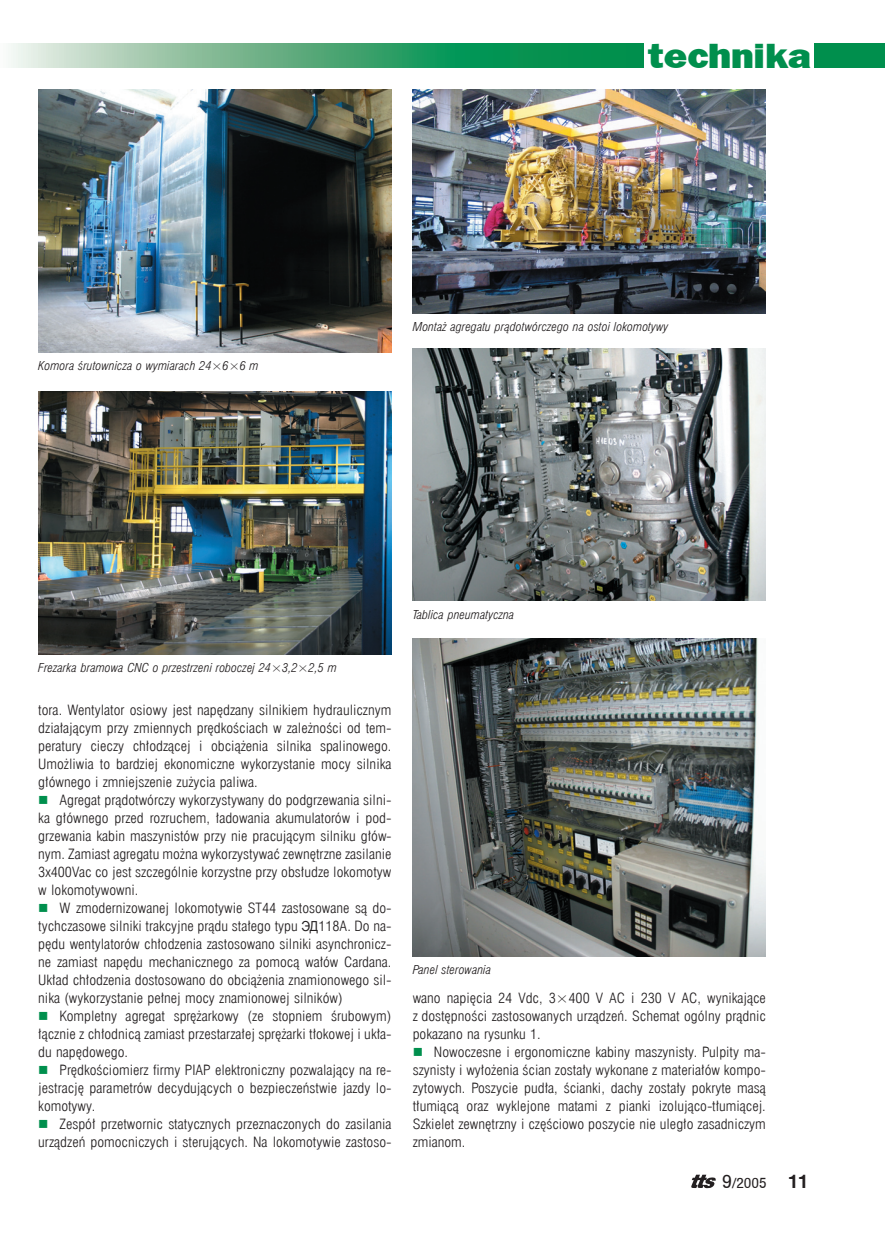
<style>
.page{position:relative;width:885px;height:1238px;background:#fff}
.page>*{position:absolute;margin:0;border:0;box-sizing:border-box;transform-origin:0 0}
.t1{font:36px "Frankfurt Goth Hvypl";color:#008f4d;scale:1.1 1}
.t2{font:13.8px/18px "Swis 721 Lt Cn EU Normal";color:#231f20;text-align:justify;scale:1.1 1}
.t3{font:13.8px "Switzerland Condpl";color:#231f20;scale:1.1 1}
.t4{font:12px "Swis 721 Lt Cn EU Italic";color:#231f20;scale:1.1 1}
.s1{color:#008f4d}
.s2{font-family:"Arial"}
.s3{font-size:18px}
.s4{font-weight:700;font-size:18px}
</style>
<div class="page">
<div style="left:814px;top:43px;width:70px;height:25px;background:#008f4d"></div>
<svg style="left:11px;top:43px;width:632px;height:25px;background:#57af81"></svg>
<svg style="left:691px;top:1174px;width:24px;height:13px"></svg>
<img style="left:38px;top:89px;width:353px;height:264px">
<img style="left:38px;top:391px;width:353px;height:264px">
<img style="left:412px;top:638px;width:353px;height:318px">
<img style="left:412px;top:89px;width:353px;height:224px">
<img style="left:412px;top:348px;width:353px;height:253px">
<h1 class="t1" style="left:648px;top:33px;width:149px">technika</h1>
<p class="t4" style="left:38px;top:359px;width:202px">Komora śrutownicza o wymiarach 24×6×6 m</p>
<p class="t4" style="left:412px;top:319px;width:234px">Montaż agregatu prądotwórczego na ostoi lokomotywy</p>
<p class="t4" style="left:38px;top:660px;width:273px">Frezarka bramowa CNC o przestrzeni roboczej 24×3,2×2,5 m</p>
<p class="t2" style="left:38px;top:701px;width:322px">tora. Wentylator osiowy jest napędzany silnikiem hydraulicznym działającym przy zmiennych prędkościach w zależności od tem&shy;peratury cieczy chłodzącej i obciążenia silnika spalinowego.<br>Umożliwia to bardziej ekonomiczne wykorzystanie mocy silnika głównego i zmniejszenie zużycia paliwa.</p>
<p class="t2" style="left:38px;top:791px;width:322px"><span class="s1">■</span> Agregat prądotwórczy wykorzystywany do podgrzewania silni&shy;ka głównego przed rozruchem, ładowania akumulatorów i pod&shy;grzewania kabin maszynistów przy nie pracującym silniku głów&shy;nym. Zamiast agregatu można wykorzystywać zewnętrzne zasilanie 3x400Vac co jest szczególnie korzystne przy obsłudze lokomotyw w lokomotywowni.</p>
<p class="t2" style="left:38px;top:899px;width:322px"><span class="s1">■</span> W zmodernizowanej lokomotywie ST44 zastosowane są do&shy;tychczasowe silniki trakcyjne prądu stałego typu <span class="s2">ЭД</span>118A. Do na&shy;pędu wentylatorów chłodzenia zastosowano silniki asynchronicz&shy;ne zamiast napędu mechanicznego za pomocą wałów Cardana.<br>Układ chłodzenia dostosowano do obciążenia znamionowego sil&shy;nika (wykorzystanie pełnej mocy znamionowej silników)</p>
<p class="t2" style="left:38px;top:1007px;width:322px"><span class="s1">■</span> Kompletny agregat sprężarkowy (ze stopniem śrubowym) łącznie z chłodnicą zamiast przestarzałej sprężarki tłokowej i ukła&shy;du napędowego.</p>
<p class="t2" style="left:38px;top:1061px;width:322px"><span class="s1">■</span> Prędkościomierz firmy PIAP elektroniczny pozwalający na re&shy;jestrację parametrów decydujących o bezpieczeństwie jazdy lo&shy;komotywy.</p>
<p class="t2" style="left:38px;top:1115px;width:322px"><span class="s1">■</span> Zespół przetwornic statycznych przeznaczonych do zasilania urządzeń pomocniczych i sterujących. Na lokomotywie zastoso-</p>
<p class="t4" style="left:412px;top:607px;width:94px">Tablica pneumatyczna</p>
<p class="t4" style="left:412px;top:961px;width:73px">Panel sterowania</p>
<p class="t2" style="left:412px;top:989px;width:322px">wano napięcia 24 Vdc, 3×400 V AC i 230 V AC, wynikające z dostępności zastosowanych urządzeń. Schemat ogólny prądnic pokazano na rysunku 1.</p>
<p class="t2" style="left:412px;top:1043px;width:322px"><span class="s1">■</span> Nowoczesne i ergonomiczne kabiny maszynisty. Pulpity ma&shy;szynisty i wyłożenia ścian zostały wykonane z materiałów kompo&shy;zytowych. Poszycie pudła, ścianki, dachy zostały pokryte masą tłumiącą oraz wyklejone matami z pianki izolująco-tłumiącej.<br>Szkielet zewnętrzny i częściowo poszycie nie uległo zasadniczym zmianom.</p>
<p class="t3" style="left:722px;top:1173px;width:80px"><span class="s3">9</span>/2005 <span class="s4">11</span></p>
</div>
